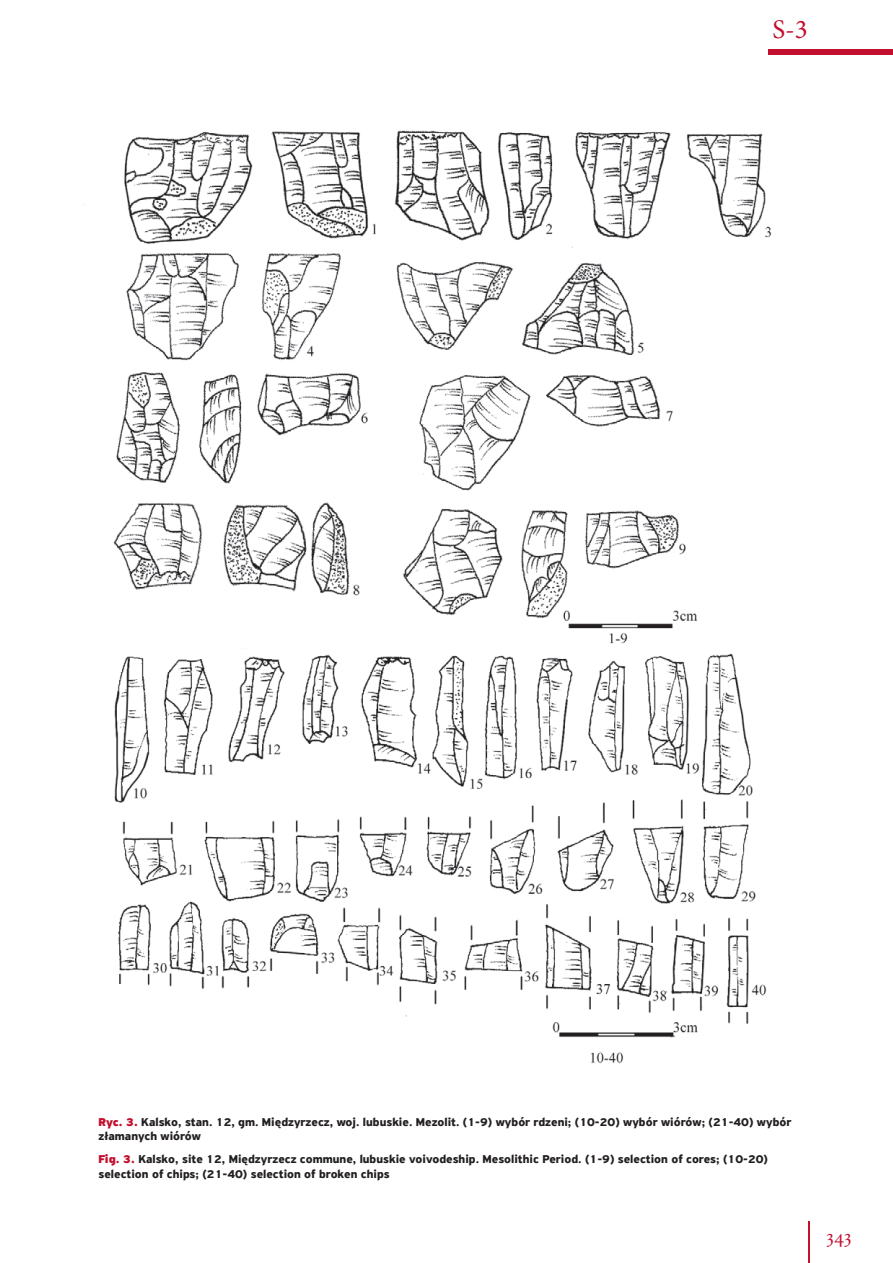
<style>
.page{position:relative;width:893px;height:1263px;background:#fff}
.page>*{position:absolute;margin:0;border:0;box-sizing:border-box;transform-origin:0 0}
.t1{font:27px "Minion Pro";color:#c3102f}
.t2{font:21px "Adobe Garamond Pro";color:#c3102f}
.t3{font:700 12px/14.4px "PF Highway Sans Pro";color:#231f20}
.s1{font-weight:900;color:#c3102f}
</style>
<div class="page">
<div style="left:769px;top:49px;width:124px;height:6px;background:#c3102f"></div>
<hr style="left:808px;top:1221px;width:1px;height:42px;background:#c3102f">
<img style="left:84px;top:130px;width:688px;height:934px">
<h1 class="t1" style="left:772px;top:13px;width:37px">S-3</h1>
<p class="t3" style="left:99px;top:1115px;width:694px"><span class="s1">Ryc. 3.</span> Kalsko, stan. 12, gm. Międzyrzecz, woj. lubuskie. Mezolit. (1-9) wybór rdzeni; (10-20) wybór wiórów; (21-40) wybór złamanych wiórów</p>
<p class="t3" style="left:99px;top:1152px;width:671px"><span class="s1">Fig. 3.</span> Kalsko, site 12, Międzyrzecz commune, lubuskie voivodeship. Mesolithic Period. (1-9) selection of cores; (10-20) selection of chips; (21-40) selection of broken chips</p>
<h2 class="t2" style="left:826px;top:1224px;width:27px">343</h2>
</div>
